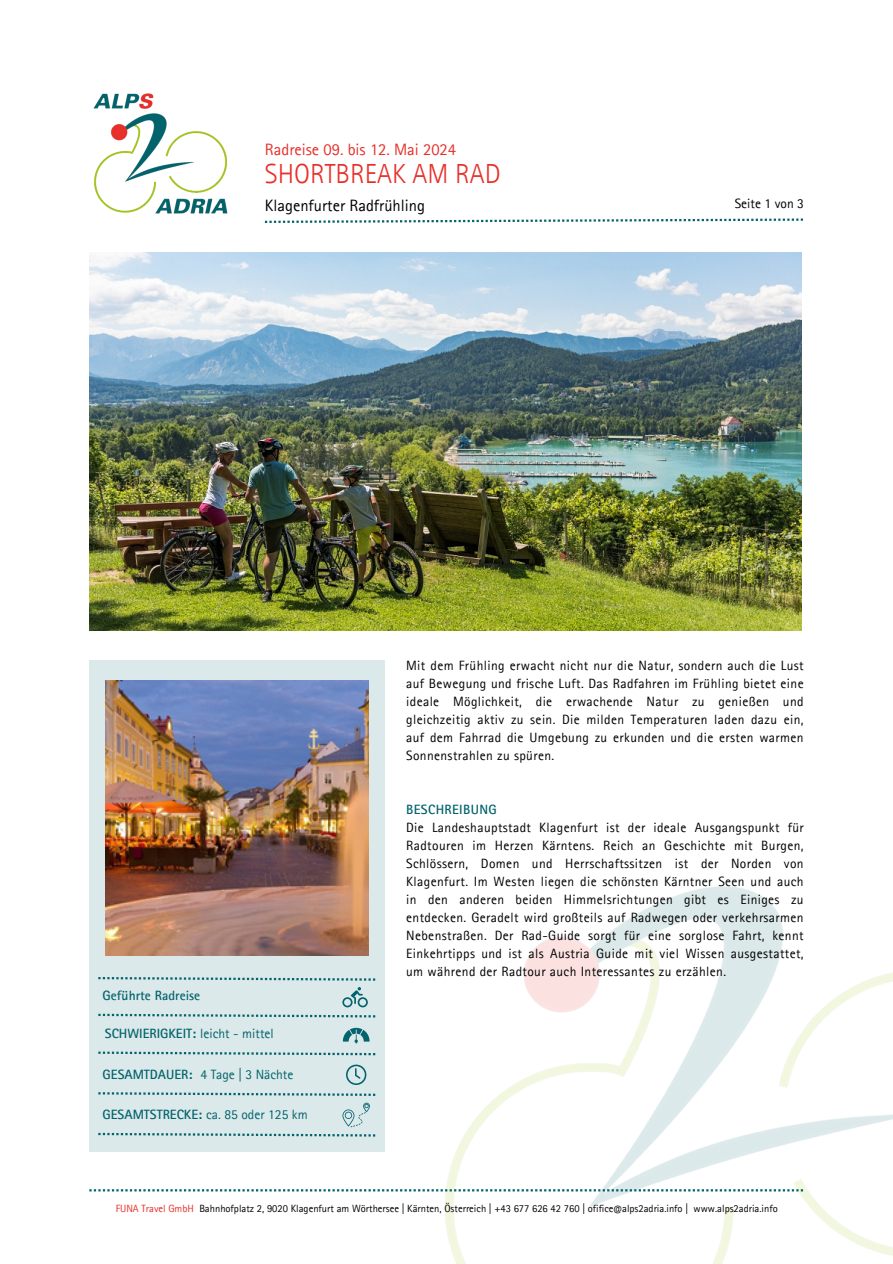
<style>
.page{position:relative;width:893px;height:1264px;background:#fff}
.page>*{position:absolute;margin:0;border:0;box-sizing:border-box;transform-origin:0 0}
.t1{font:300 27.6px "Rotis Sans Serif Pro";color:#e7302a}
.t2{font:16.5px "Rotis Sans Serif Pro";color:#e7302a}
.t3{font:16.5px "Rotis Sans Serif Pro";color:#000}
.t4{font:13.5px/18px "Rotis Sans Serif Pro";letter-spacing:.025em;color:#000;text-align:justify}
.t5{font:700 13.5px "Rotis Sans Serif Pro";color:#02636c}
.t6{font:13.5px "Rotis Sans Serif Pro";color:#02636c}
.t7{font:13.5px "Rotis Sans Serif Pro";color:#000}
.t8{font:10.5px "Rotis Sans Serif Pro";color:#000}
.s1{font-weight:400}
.s2{font-weight:700}
.s3{font-weight:700;color:#02636c}
.s4{color:#e7302a}
</style>
<div class="page">
<img style="left:93px;top:93px;width:135px;height:121px">
<img style="left:422px;top:886px;width:470px;height:377px">
<img style="left:89px;top:252px;width:712px;height:378px">
<svg style="left:265px;top:218px;width:538px;height:5px"></svg>
<div style="left:89px;top:660px;width:295px;height:491px;background:#dce9ea"></div>
<svg style="left:89px;top:1189px;width:714px;height:2px"></svg>
<svg style="left:98px;top:977px;width:277px;height:3px"></svg>
<svg style="left:98px;top:1013px;width:277px;height:4px"></svg>
<svg style="left:98px;top:1051px;width:277px;height:4px"></svg>
<svg style="left:98px;top:1092px;width:277px;height:3px"></svg>
<svg style="left:342px;top:987px;width:26px;height:20px"></svg>
<svg style="left:346px;top:1064px;width:20px;height:20px"></svg>
<svg style="left:98px;top:1102px;width:277px;height:34px"></svg>
<svg style="left:343px;top:1027px;width:26px;height:16px"></svg>
<img style="left:105px;top:680px;width:263px;height:275px">
<h1 class="t2" style="left:265px;top:143px;width:193px">Radreise 09. bis 12. Mai 2024</h1>
<h1 class="t1" style="left:265px;top:164px;width:237px">SHORTBREAK AM RAD</h1>
<p class="t3" style="left:265px;top:200px;width:161px">Klagenfurter Radfrühling</p>
<p class="t7" style="left:734px;top:199px;width:71px">Seite 1 von 3</p>
<h3 class="t4" style="left:406px;top:658px;width:399px">Mit dem Frühling erwacht nicht nur die Natur, sondern auch die Lust auf Bewegung und frische Luft. Das Radfahren im Frühling bietet eine ideale Möglichkeit, die erwachende Natur zu genießen und gleichzeitig aktiv zu sein. Die milden Temperaturen laden dazu ein, auf dem Fahrrad die Umgebung zu erkunden und die ersten warmen Sonnenstrahlen zu spüren.</h3>
<h3 class="t5" style="left:103px;top:991px;width:99px">Geführte Radreise</h3>
<p class="t5" style="left:105px;top:1028px;width:170px">SCHWIERIGKEIT: <span class="s1">leicht - mittel</span></p>
<h3 class="t6" style="left:103px;top:1069px;width:192px"><span class="s2">GESAMTDAUER:</span> 4 Tage | 3 Nächte</h3>
<p class="t5" style="left:103px;top:1109px;width:206px">GESAMTSTRECKE: <span class="s1">ca. 85 oder 125 km</span></p>
<h2 class="t4" style="left:406px;top:802px;width:399px;text-align:left"><span class="s3">BESCHREIBUNG<br></span>Die Landeshauptstadt Klagenfurt ist der ideale Ausgangspunkt für Radtouren im Herzen Kärntens. Reich an Geschichte mit Burgen, Schlössern, Domen und Herrschaftssitzen ist der Norden von Klagenfurt. Im Westen liegen die schönsten Kärntner Seen und auch in den anderen beiden Himmelsrichtungen gibt es Einiges zu entdecken. Geradelt wird großteils auf Radwegen oder verkehrsarmen Nebenstraßen. Der Rad-Guide sorgt für eine sorglose Fahrt, kennt Einkehrtipps und ist als Austria Guide mit viel Wissen ausgestattet, um während der Radtour auch Interessantes zu erzählen.</h2>
<p class="t8" style="left:116px;top:1205px;width:663px"><span class="s4">FUNA Travel GmbH</span> Bahnhofplatz 2, 9020 Klagenfurt am Wörthersee | Kärnten, Österreich | +43 677 626 42 760 | ofifice@alps2adria.info | www.alps2adria.info</p>
</div>
